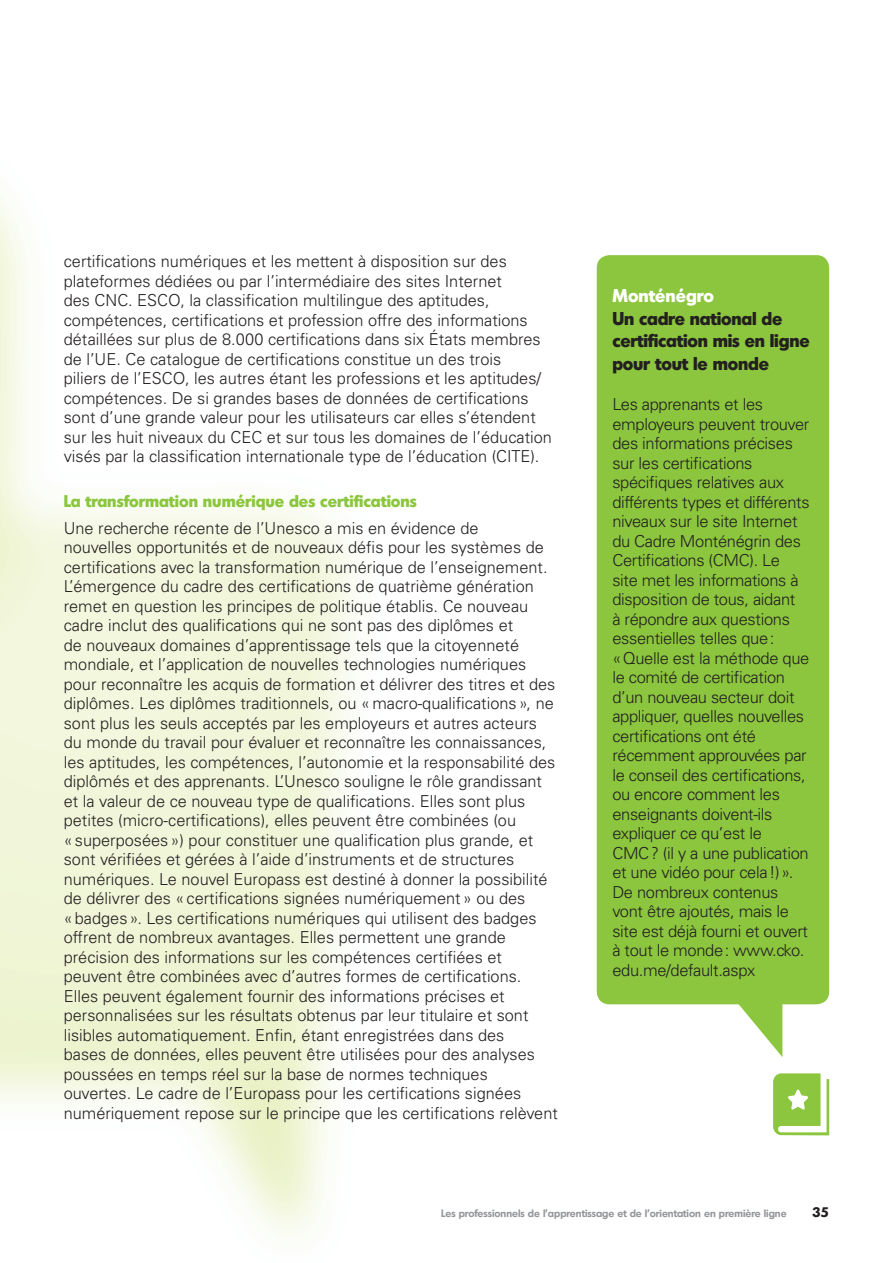
<style>
.page{position:relative;width:893px;height:1263px;background:#fff}
.page>*{position:absolute;margin:0;border:0;box-sizing:border-box;transform-origin:0 0}
.Body_Copy{font:700 18px/22.5px "Montreal TS";letter-spacing:-.01em;color:#231f20}
.Body_Copy-2{font:700 18px "Montreal TS";color:#fff}
.Body_Copy-3{font:300 16.5px/19.5px "Univers LT Std";color:#231f20}
.Body_Copy-4{font:300 16.5px/19.5px "Univers LT Std";letter-spacing:-.02em;color:#231f20}
.h3-2{font:700 16.5px "Montreal TS";color:#8bc63e}
.t1{font:700 13.5px "Montreal TS";color:#231f20}
.t2{font:600 10.5px "Montreal TS";color:#939598}
</style>
<div class="page">
<div style="left:597px;top:255px;width:232px;height:749px;background:#8bc63e;border-radius:13px"></div>
<svg style="left:730px;top:1004px;width:52px;height:53px"></svg>
<svg style="left:773px;top:1073px;width:56px;height:62px"></svg>
<p class="Body_Copy-3" style="left:64px;top:251px;width:490px">certifications numériques et les mettent à disposition sur des plateformes dédiées ou par l’intermédiaire des sites Internet<br>des CNC. ESCO, la classification multilingue des aptitudes, compétences, certifications et profession offre des informations détaillées sur plus de 8.000 certifications dans six États membres de l’UE. Ce catalogue de certifications constitue un des trois<br>piliers de l’ESCO, les autres étant les professions et les aptitudes/ compétences. De si grandes bases de données de certifications sont d’une grande valeur pour les utilisateurs car elles s’étendent sur les huit niveaux du CEC et sur tous les domaines de l’éducation visés par la classification internationale type de l’éducation (CITE).</p>
<p class="h3-2" style="left:64px;top:490px;width:355px">La transformation numérique des certifications</p>
<p class="Body_Copy-3" style="left:64px;top:518px;width:496px">Une recherche récente de l’Unesco a mis en évidence de<br>nouvelles opportunités et de nouveaux défis pour les systèmes de certifications avec la transformation numérique de l’enseignement.<br>L’émergence du cadre des certifications de quatrième génération remet en question les principes de politique établis. Ce nouveau cadre inclut des qualifications qui ne sont pas des diplômes et<br>de nouveaux domaines d’apprentissage tels que la citoyenneté mondiale, et l’application de nouvelles technologies numériques pour reconnaître les acquis de formation et délivrer des titres et des diplômes. Les diplômes traditionnels, ou «macro-qualifications», ne sont plus les seuls acceptés par les employeurs et autres acteurs du monde du travail pour évaluer et reconnaître les connaissances, les aptitudes, les compétences, l’autonomie et la responsabilité des diplômés et des apprenants. L’Unesco souligne le rôle grandissant et la valeur de ce nouveau type de qualifications. Elles sont plus petites (micro-certifications), elles peuvent être combinées (ou «superposées») pour constituer une qualification plus grande, et sont vérifiées et gérées à l’aide d’instruments et de structures numériques. Le nouvel Europass est destiné à donner la possibilité de délivrer des «certifications signées numériquement» ou des «badges». Les certifications numériques qui utilisent des badges offrent de nombreux avantages. Elles permettent une grande précision des informations sur les compétences certifiées et peuvent être combinées avec d’autres formes de certifications.<br>Elles peuvent également fournir des informations précises et personnalisées sur les résultats obtenus par leur titulaire et sont lisibles automatiquement. Enfin, étant enregistrées dans des<br>bases de données, elles peuvent être utilisées pour des analyses poussées en temps réel sur la base de normes techniques ouvertes. Le cadre de l’Europass pour les certifications signées numériquement repose sur le principe que les certifications relèvent</p>
<p class="Body_Copy-2" style="left:612px;top:284px;width:103px">Monténégro</p>
<p class="Body_Copy" style="left:612px;top:306px;width:199px">Un cadre national de certification mis en ligne pour tout le monde</p>
<p class="Body_Copy-4" style="left:612px;top:395px;width:199px">Les apprenants et les employeurs peuvent trouver des informations précises sur les certifications spécifiques relatives aux différents types et différents niveaux sur le site Internet du Cadre Monténégrin des<br>Certifications (CMC). Le<br>site met les informations à disposition de tous, aidant<br>à répondre aux questions essentielles telles que: «Quelle est la méthode que le comité de certification d’un nouveau secteur doit appliquer, quelles nouvelles certifications ont été récemment approuvées par le conseil des certifications, ou encore comment les enseignants doivent-ils expliquer ce qu’est le<br>CMC? (il y a une publication et une vidéo pour cela!)».<br>De nombreux contenus vont être ajoutés, mais le site est déjà fourni et ouvert à tout le monde: www.cko. edu.me/default.aspx</p>
<p class="t2" style="left:441px;top:1206px;width:347px">Les professionnels de l’apprentissage et de l’orientation en première ligne</p>
<p class="t1" style="left:812px;top:1203px;width:19px">35</p>
</div>
